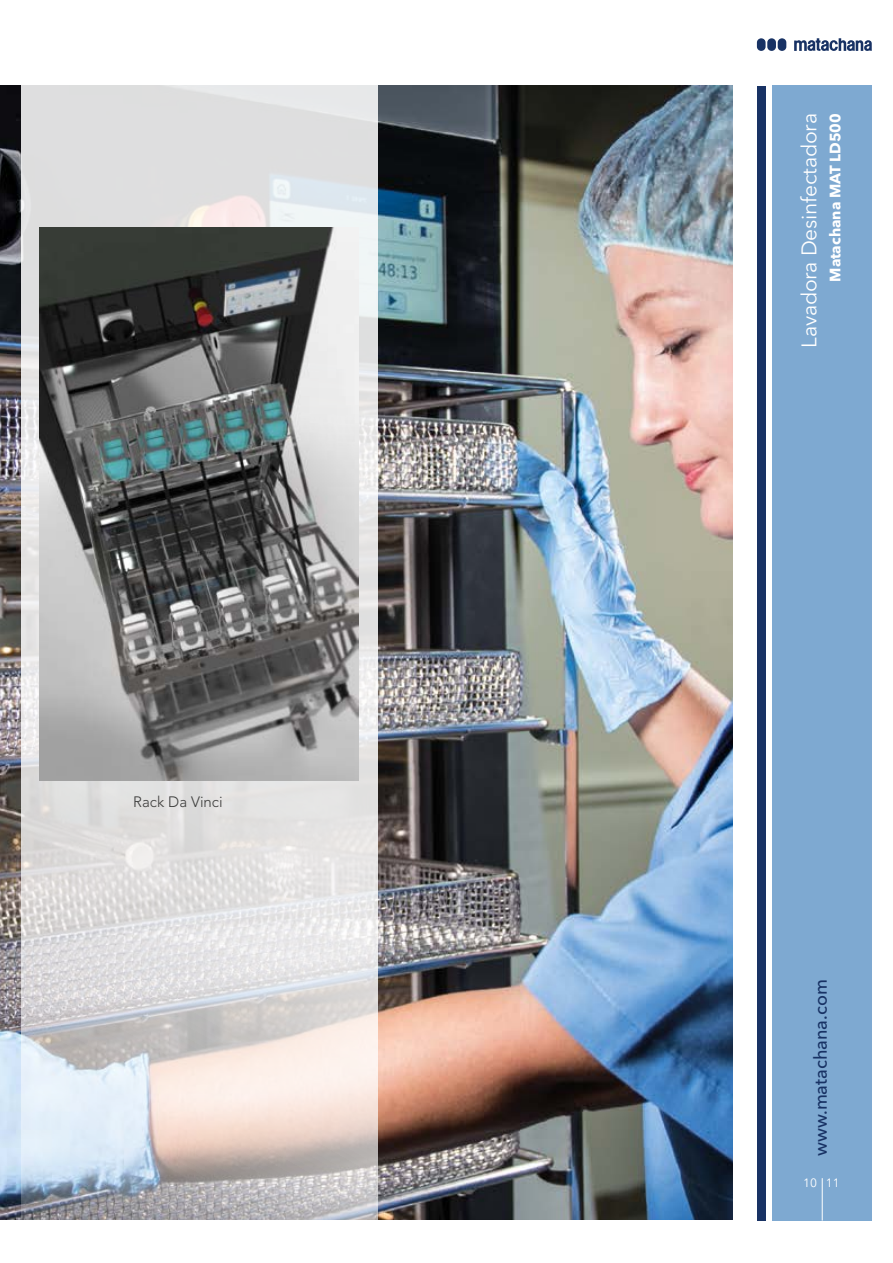
<style>
.page{position:relative;width:893px;height:1263px;background:#fff}
.page>*{position:absolute;margin:0;border:0;box-sizing:border-box;transform-origin:0 0}
.t1{font:21px "Avenir Next LT Pro";letter-spacing:-.01em;color:#fff}
.t2{font:500 18px "Avenir Next LT Pro";color:#183264}
.t3{font:700 15px "Avenir Next LT Pro";color:#fff}
.t4{font:300 15px "Avenir LT Std";color:#3c3c3b}
.t5{font:12px "Avenir Next LT Pro";color:#fff}
</style>
<div class="page">
<div style="left:778px;top:38px;width:8px;height:13px;background:#183264;border-radius:4px"></div>
<div style="left:767px;top:38px;width:9px;height:13px;background:#183264;border-radius:4px"></div>
<div style="left:757px;top:38px;width:9px;height:13px;background:#183264;border-radius:4px"></div>
<svg style="left:794px;top:38px;width:78px;height:13px"></svg>
<img style="left:0;top:86px;width:732px;height:1134px">
<svg style="left:21px;top:85px;width:357px;height:1135px"></svg>
<img style="left:40px;top:227px;width:319px;height:553px">
<div style="left:773px;top:85px;width:99px;height:1135px;background:#7ea9d1"></div>
<hr style="left:822px;top:1178px;width:1px;height:42px;background:#fff">
<div style="left:757px;top:86px;width:8px;height:1134px;background:#183264"></div>
<p class="t4" style="left:133px;top:793px;width:91px">Rack Da Vinci</p>
<p class="t1" style="left:796px;top:348px;width:236px;rotate:-90deg">Lavadora Desinfectadora</p>
<p class="t3" style="left:826px;top:282px;width:170px;rotate:-90deg">Matachana MAT LD500</p>
<p class="t2" style="left:810px;top:1156px;width:178px;rotate:-90deg">www.matachana.com</p>
<p class="t5" style="left:803px;top:1176px;width:38px">10 11</p>
</div>
